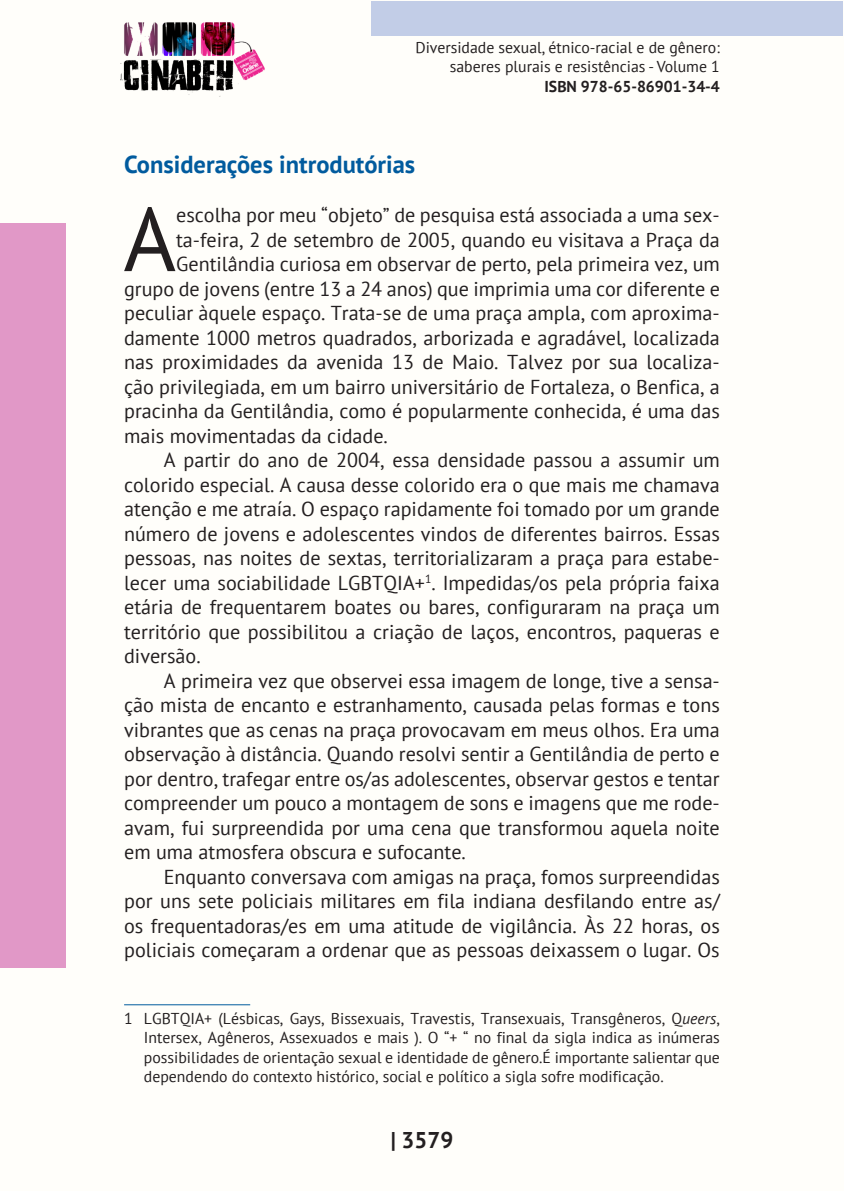
<style>
.page{position:relative;width:844px;height:1191px;background:#fff}
.page>*{position:absolute;margin:0;border:0;box-sizing:border-box;transform-origin:0 0}
._7_CAPITULAR{font:90.12px "PT Sans";color:#231f20}
._6_INTRODUCAO{font:700 24.5px "PT Sans";color:#015b9e}
.t1{font:700 22.75px "PT Sans";color:#231f20}
._8_CORPO{font:20.12px/24.5px "PT Sans";color:#231f20;text-align:justify}
._7_CAPITULAR-2{font:20.12px "PT Sans";color:#231f20}
._5_RODAPÉ{font:15.75px/19.2px "PT Sans";color:#231f20;text-align:right}
.t2{font:700 15.75px "PT Sans";color:#231f20}
.s1{font-style:italic}
</style>
<div class="page">
<div style="left:0;top:0;width:843px;height:1191px;background:#fffefa"></div>
<div style="left:371px;top:1px;width:471px;height:35px;background:#c2cde7"></div>
<div style="left:0;top:223px;width:65px;height:744px;background:#e198c7"></div>
<img style="left:120px;top:22px;width:144px;height:75px">
<hr style="left:124px;top:1004px;width:126px;height:1px;background:#015b9e">
<p class="_5_RODAPÉ" style="left:415px;top:38px;width:306px">Diversidade sexual, étnico-racial e de gênero: saberes plurais e resistências - Volume 1</p>
<p class="t2" style="left:544px;top:76px;width:177px">ISBN 978-65-86901-34-4</p>
<p class="_6_INTRODUCAO" style="left:124px;top:148px;width:292px">Considerações introdutórias</p>
<p class="_7_CAPITULAR" style="left:123px;top:182px;width:54px">A</p>
<p class="_7_CAPITULAR-2" style="left:176px;top:202px;width:545px">escolha por meu “objeto” de pesquisa está associada a uma sex-</p>
<p class="_7_CAPITULAR-2" style="left:176px;top:227px;width:545px">ta-feira, 2 de setembro de 2005, quando eu visitava a Praça da</p>
<p class="_7_CAPITULAR-2" style="left:176px;top:251px;width:545px">Gentilândia curiosa em observar de perto, pela primeira vez, um</p>
<p class="_7_CAPITULAR-2" style="left:124px;top:276px;width:597px">grupo de jovens (entre 13 a 24 anos) que imprimia uma cor diferente e</p>
<p class="_7_CAPITULAR-2" style="left:124px;top:300px;width:597px">peculiar àquele espaço. Trata-se de uma praça ampla, com aproxima-</p>
<p class="_7_CAPITULAR-2" style="left:124px;top:325px;width:597px">damente 1000 metros quadrados, arborizada e agradável, localizada</p>
<p class="_7_CAPITULAR-2" style="left:124px;top:349px;width:597px">nas proximidades da avenida 13 de Maio. Talvez por sua localiza-</p>
<p class="_7_CAPITULAR-2" style="left:124px;top:374px;width:597px">ção privilegiada, em um bairro universitário de Fortaleza, o Benfica, a</p>
<p class="_7_CAPITULAR-2" style="left:124px;top:398px;width:597px">pracinha da Gentilândia, como é popularmente conhecida, é uma das</p>
<p class="_7_CAPITULAR-2" style="left:124px;top:423px;width:265px">mais movimentadas da cidade.</p>
<p class="_8_CORPO" style="left:124px;top:447px;width:597px;text-indent:40px">A partir do ano de 2004, essa densidade passou a assumir um colorido especial. A causa desse colorido era o que mais me chamava atenção e me atraía. O espaço rapidamente foi tomado por um grande número de jovens e adolescentes vindos de diferentes bairros. Essas pessoas, nas noites de sextas, territorializaram a praça para estabe&shy;lecer uma sociabilidade LGBTQIA+<sup>1</sup>. Impedidas/os pela própria faixa etária de frequentarem boates ou bares, configuraram na praça um território que possibilitou a criação de laços, encontros, paqueras e diversão.</p>
<p class="_8_CORPO" style="left:124px;top:668px;width:597px;text-indent:40px">A primeira vez que observei essa imagem de longe, tive a sensa&shy;ção mista de encanto e estranhamento, causada pelas formas e tons vibrantes que as cenas na praça provocavam em meus olhos. Era uma observação à distância. Quando resolvi sentir a Gentilândia de perto e por dentro, trafegar entre os/as adolescentes, observar gestos e tentar compreender um pouco a montagem de sons e imagens que me rode&shy;avam, fui surpreendida por uma cena que transformou aquela noite em uma atmosfera obscura e sufocante.</p>
<p class="_8_CORPO" style="left:124px;top:864px;width:597px;text-indent:40px">Enquanto conversava com amigas na praça, fomos surpreendidas por uns sete policiais militares em fila indiana desfilando entre as/ os frequentadoras/es em uma atitude de vigilância. Às 22 horas, os policiais começaram a ordenar que as pessoas deixassem o lugar. Os</p>
<p class="_5_RODAPÉ" style="left:144px;top:1008px;width:577px;text-align:justify;text-indent:-20px">1 LGBTQIA+ (Lésbicas, Gays, Bissexuais, Travestis, Transexuais, Transgêneros, Q<span class="s1">ueers</span>, Intersex, Agêneros, Assexuados e mais ). O “+ “ no final da sigla indica as inúmeras possibilidades de orientação sexual e identidade de gênero.É importante salientar que dependendo do contexto histórico, social e político a sigla sofre modificação.</p>
<p class="t1" style="left:390px;top:1125px;width:64px">| 3579</p>
</div>
